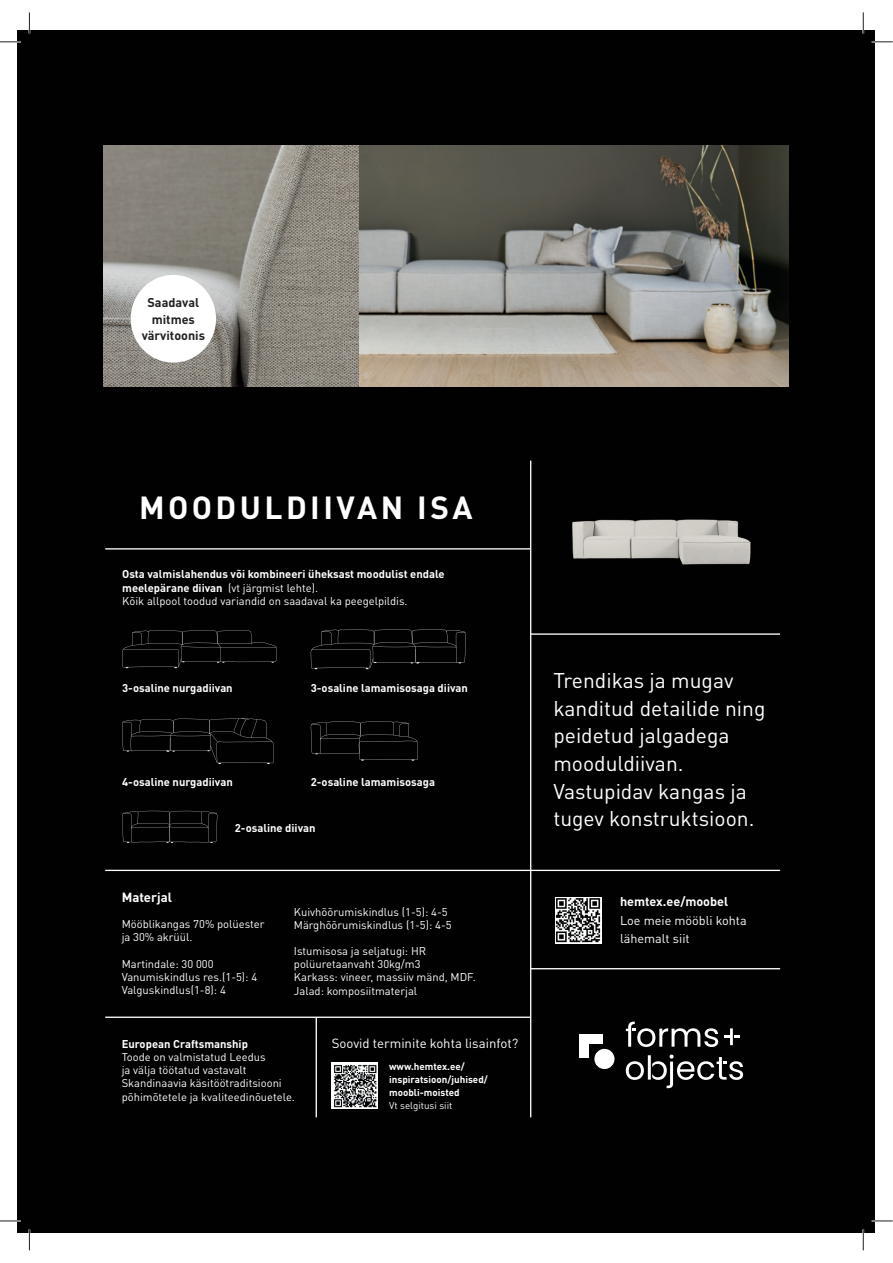
<style>
.page{position:relative;width:893px;height:1263px;background:#fff}
.page>*{position:absolute;margin:0;border:0;box-sizing:border-box;transform-origin:0 0}
.t1{font:700 31.65px "DINOT";letter-spacing:.11em;color:#fff}
.t2{font:21px/27.6px "DINOT";color:#fff}
.t3{font:13.2px "DINOT";color:#fff}
.t4{font:700 13.2px "DINOT";color:#fff}
.t5{font:12.6px/18.5px "DINOT";color:#fff}
.t6{font:700 12.6px/16.8px "DINOT";color:#231f20;text-align:center}
.t7{font:700 12.6px "DINOT";color:#fff}
.t8{font:11.25px/13.2px "DINOT";color:#fff}
.t9{font:700 11.25px/13.2px "DINOT";color:#fff}
.t10{font:700 9.75px/13.2px "DINOT";color:#fff}
.t11{font:9.75px "DINOT";color:#fff}
.s1{font-weight:400}
</style>
<div class="page">
<div style="left:18px;top:30px;width:857px;height:1203px;background:#010101"></div>
<img style="left:555px;top:897px;width:46px;height:46px">
<hr style="left:530px;top:461px;width:1px;height:656px;background:#fff">
<hr style="left:316px;top:1017px;width:1px;height:100px;background:#fff">
<hr style="left:105px;top:548px;width:425px;height:2px;background:#fff">
<hr style="left:531px;top:968px;width:249px;height:1px;background:#fff">
<hr style="left:531px;top:633px;width:249px;height:2px;background:#fff">
<hr style="left:105px;top:1017px;width:426px;height:1px;background:#fff">
<svg style="left:626px;top:1055px;width:117px;height:33px"></svg>
<svg style="left:626px;top:1022px;width:113px;height:25px"></svg>
<div style="left:594px;top:1049px;width:20px;height:20px;background:#fff;border-radius:50%"></div>
<div style="left:579px;top:1034px;width:9px;height:23px;background:#fff"></div>
<div style="left:579px;top:1034px;width:23px;height:9px;background:#fff"></div>
<hr style="left:105px;top:870px;width:675px;height:1px;background:#fff">
<img style="left:572px;top:519px;width:179px;height:46px">
<svg style="left:122px;top:630px;width:155px;height:38px"></svg>
<svg style="left:311px;top:629px;width:155px;height:40px"></svg>
<svg style="left:122px;top:718px;width:152px;height:46px"></svg>
<svg style="left:311px;top:721px;width:107px;height:40px"></svg>
<svg style="left:122px;top:811px;width:95px;height:32px"></svg>
<img style="left:104px;top:145px;width:685px;height:242px">
<div style="left:131px;top:275px;width:85px;height:88px;background:#fff;border-radius:50%"></div>
<img style="left:332px;top:1063px;width:46px;height:46px">
<hr style="left:0;top:41px;width:21px;height:2px;background:#fff">
<hr style="left:872px;top:41px;width:21px;height:2px;background:#fff">
<hr style="left:0;top:1220px;width:21px;height:2px;background:#fff">
<hr style="left:872px;top:1220px;width:21px;height:2px;background:#fff">
<hr style="left:862px;top:12px;width:2px;height:21px;background:#fff">
<hr style="left:862px;top:1229px;width:2px;height:21px;background:#fff">
<svg style="left:0;top:42px;width:21px;height:1px"></svg>
<svg style="left:872px;top:42px;width:21px;height:1px"></svg>
<svg style="left:0;top:1221px;width:21px;height:1px"></svg>
<svg style="left:872px;top:1221px;width:21px;height:1px"></svg>
<svg style="left:29px;top:12px;width:1px;height:21px"></svg>
<svg style="left:29px;top:1229px;width:1px;height:21px"></svg>
<svg style="left:863px;top:12px;width:1px;height:21px"></svg>
<svg style="left:863px;top:1229px;width:1px;height:21px"></svg>
<p class="t6" style="left:142px;top:295px;width:65px">Saadaval mitmes värvitoonis</p>
<h1 class="t1" style="left:139px;top:496px;width:335px">MOODULDIIVAN ISA</h1>
<p class="t9" style="left:122px;top:569px;width:324px">Osta valmislahendus või kombineeri üheksast moodulist endale meelepärane diivan <span class="s1">(vt järgmist lehte).<br>Kõik allpool toodud variandid on saadaval ka peegelpildis.</span></p>
<p class="t9" style="left:122px;top:683px;width:112px">3-osaline nurgadiivan</p>
<p class="t9" style="left:311px;top:683px;width:159px">3-osaline lamamisosaga diivan</p>
<p class="t9" style="left:122px;top:777px;width:112px">4-osaline nurgadiivan</p>
<p class="t9" style="left:311px;top:777px;width:126px">2-osaline lamamisosaga</p>
<p class="t9" style="left:235px;top:823px;width:82px">2-osaline diivan</p>
<p class="t4" style="left:122px;top:892px;width:52px">Materjal</p>
<p class="t8" style="left:122px;top:919px;width:144px">Mööblikangas 70% polüester ja 30% akrüül.</p>
<p class="t8" style="left:122px;top:958px;width:137px">Martindale: 30 000<br>Vanumiskindlus res.(1-5): 4<br>Valguskindlus(1-8): 4</p>
<p class="t8" style="left:294px;top:906px;width:159px">Kuivhõõrumiskindlus (1-5): 4-5<br>Märghõõrumiskindlus (1-5): 4-5</p>
<p class="t8" style="left:294px;top:946px;width:183px">Istumisosa ja seljatugi: HR polüuretaanvaht 30kg/m3<br>Karkass: vineer, massiiv mänd, MDF.<br>Jalad: komposiitmaterjal</p>
<p class="t9" style="left:122px;top:1039px;width:128px">European Craftsmanship</p>
<p class="t8" style="left:122px;top:1052px;width:175px">Toode on valmistatud Leedus<br>ja välja töötatud vastavalt Skandinaavia käsitöötraditsiooni põhimõtetele ja kvaliteedinõuetele.</p>
<p class="t3" style="left:332px;top:1039px;width:188px">Soovid terminite kohta lisainfot?</p>
<p class="t10" style="left:389px;top:1061px;width:100px">www.hemtex.ee/ inspiratsioon/juhised/ moobli-moisted</p>
<p class="t11" style="left:389px;top:1102px;width:65px">Vt selgitusi siit</p>
<h2 class="t2" style="left:553px;top:669px;width:214px">Trendikas ja mugav kanditud detailide ning peidetud jalgadega mooduldiivan.<br>Vastupidav kangas ja tugev konstruktsioon.</h2>
<p class="t7" style="left:620px;top:897px;width:110px">hemtex.ee/moobel</p>
<p class="t5" style="left:620px;top:912px;width:128px">Loe meie mööbli kohta lähemalt siit</p>
</div>
